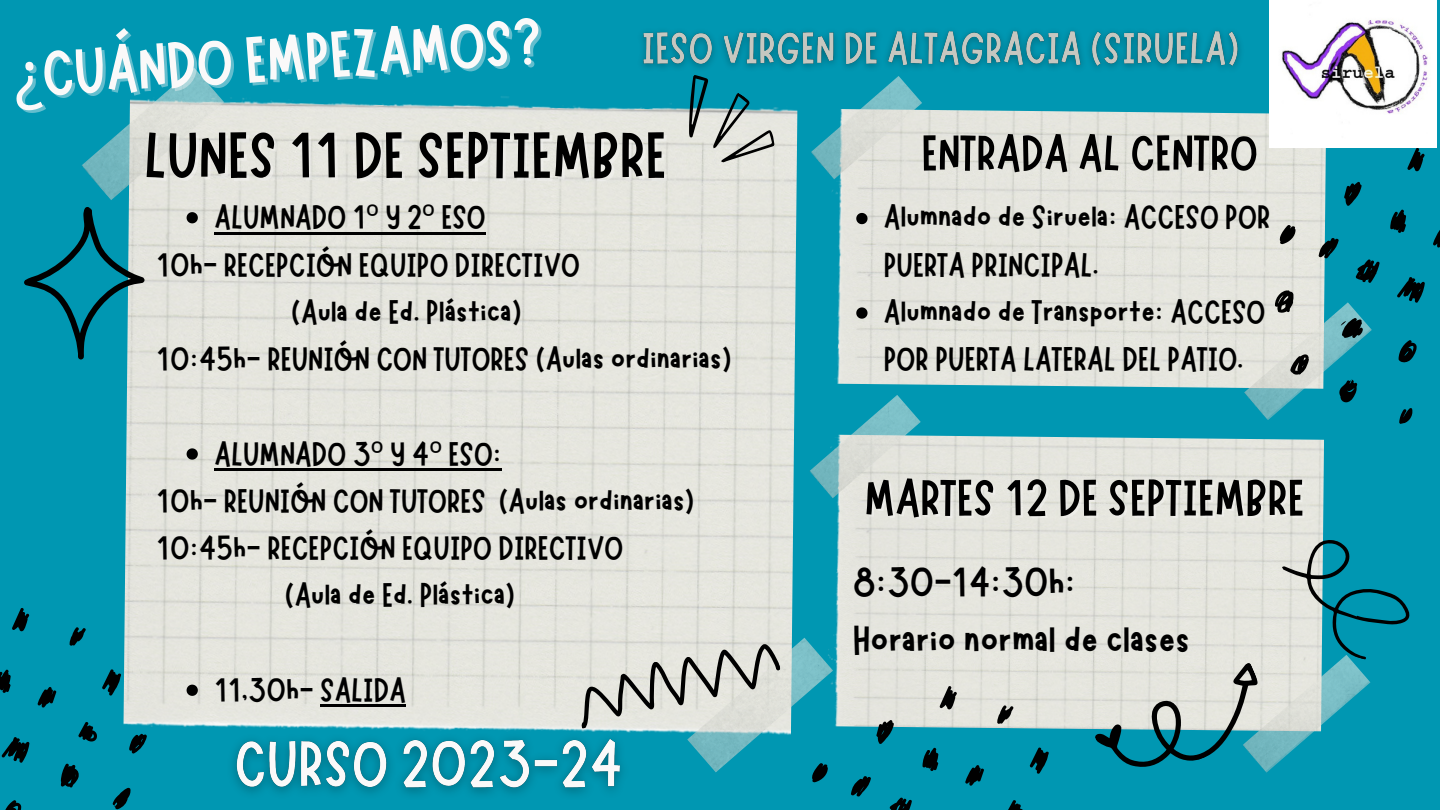
<style>
.page{position:relative;width:1440px;height:810px;background:#0097b2}
.page>*{position:absolute;margin:0;border:0;box-sizing:border-box;transform-origin:0 0}
.t1{font:65.6px "Marykate";color:#000}
.t2{font:65.6px "Marykate";color:#faf9f9}
.t3{font:51.6px "Marykate";color:#000}
.t4{font:50.6px "Marykate";color:#000}
.t5{font:42.3px "Marykate";color:#000}
.t6{font:34.3px/47.2px "Marykate";color:#000}
.t7{font:34.1px "Marykate";color:#000}
.s1{font-family:"Noto Sans"}
</style>
<div class="page">
<img style="left:831px;top:109px;width:439px;height:279px">
<img style="left:811px;top:80px;width:111px;height:99px">
<img style="left:1244px;top:302px;width:20px;height:114px">
<img style="left:124px;top:96px;width:674px;height:637px">
<img style="left:81px;top:68px;width:143px;height:132px">
<img style="left:687px;top:638px;width:140px;height:134px">
<img style="left:827px;top:435px;width:497px;height:294px">
<img style="left:809px;top:395px;width:112px;height:103px">
<svg style="left:0;top:599px;width:157px;height:211px"></svg>
<svg style="left:1092px;top:528px;width:318px;height:245px"></svg>
<svg style="left:24px;top:207px;width:121px;height:153px"></svg>
<svg style="left:662px;top:80px;width:126px;height:101px"></svg>
<svg style="left:572px;top:637px;width:212px;height:92px;background:#cacac4"></svg>
<svg style="left:856px;top:213px;width:12px;height:11px"></svg>
<svg style="left:856px;top:307px;width:12px;height:12px"></svg>
<img style="left:221px;top:722px;width:415px;height:72px">
<svg style="left:187px;top:212px;width:11px;height:11px"></svg>
<hr style="left:215px;top:232px;width:271px;height:3px;background:#000">
<svg style="left:187px;top:448px;width:11px;height:12px"></svg>
<hr style="left:215px;top:468px;width:287px;height:3px;background:#000">
<svg style="left:187px;top:685px;width:11px;height:11px"></svg>
<hr style="left:320px;top:704px;width:86px;height:3px;background:#000">
<svg style="left:1264px;top:144px;width:176px;height:280px"></svg>
<img style="left:1270px;top:0;width:167px;height:147px">
<img style="left:642px;top:31px;width:598px;height:49px">
<svg style="left:796px;top:677px;width:280px;height:133px"></svg>
<p class="t2" style="left:10px;top:34px;width:531px;rotate:-4deg"><span class="s1">¿</span>CUÁNDO EMPEZAMOS?</p>
<p class="t1" style="left:144px;top:113px;width:524px">LUNES 11 DE SEPTIEMBRE</p>
<p class="t7" style="left:215px;top:195px;width:273px">ALUMNADO 1<span class="s1">º</span> Y 2<span class="s1">º</span> ESO</p>
<p class="t7" style="left:157px;top:243px;width:425px">10h- RECEPCIÓN EQUIPO DIRECTIVO</p>
<p class="t7" style="left:291px;top:290px;width:232px">(Aula de Ed. Plástica)</p>
<p class="t7" style="left:157px;top:337px;width:576px">10:45h- REUNIÓN CON TUTORES (Aulas ordinarias)</p>
<p class="t7" style="left:215px;top:432px;width:289px">ALUMNADO 3<span class="s1">º</span> Y 4<span class="s1">º</span> ESO:</p>
<p class="t7" style="left:157px;top:479px;width:539px">10h- REUNIÓN CON TUTORES (Aulas ordinarias)</p>
<p class="t7" style="left:157px;top:526px;width:468px">10:45h- RECEPCIÓN EQUIPO DIRECTIVO</p>
<p class="t7" style="left:285px;top:573px;width:232px">(Aula de Ed. Plástica)</p>
<p class="t7" style="left:215px;top:668px;width:193px">11,30h- SALIDA</p>
<p class="t4" style="left:922px;top:120px;width:338px">ENTRADA AL CENTRO</p>
<p class="t6" style="left:884px;top:190px;width:388px">Alumnado de Siruela: ACCESO POR<br>PUERTA PRINCIPAL.</p>
<p class="t6" style="left:884px;top:285px;width:383px">Alumnado de Transporte: ACCESO<br>POR PUERTA LATERAL DEL PATIO.</p>
<p class="t3" style="left:864px;top:464px;width:442px">MARTES 12 DE SEPTIEMBRE</p>
<p class="t5" style="left:853px;top:555px;width:225px">8:30-14:30h:</p>
<p class="t5" style="left:853px;top:613px;width:339px">Horario normal de clases</p>
</div>
